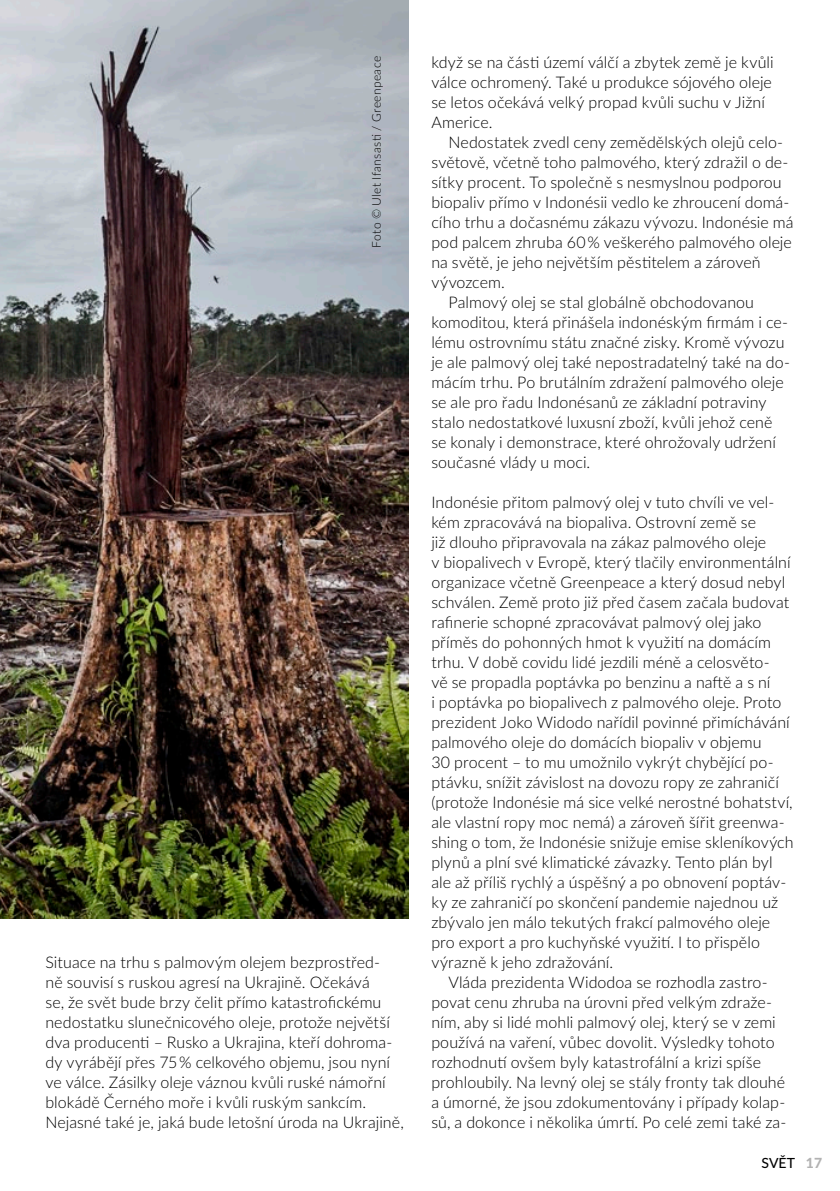
<style>
.page{position:relative;width:840px;height:1191px;background:#fff}
.page>*{position:absolute;margin:0;border:0;box-sizing:border-box;transform-origin:0 0}
.t1{font:300 16px/20px "Lato";letter-spacing:.005em;color:#000}
.t2{font:500 14px "Lato";color:#000}
.t3{font:300 12px "Lato";letter-spacing:.03em;color:#000}
.s1{font-weight:800;color:#b2b2b2}
</style>
<div class="page">
<img style="left:0;top:0;width:408px;height:918px">
<p class="t3" style="left:368px;top:248px;width:193px;rotate:-90deg">Foto © Ulet Ifansasti / Greenpeace</p>
<p class="t1" style="left:45px;top:952px;width:360px">Situace na trhu s palmovým olejem bezprostřed-<br>ně souvisí s ruskou agresí na Ukrajině. Očekává<br>se, že svět bude brzy čelit přímo katastrofickému nedostatku slunečnicového oleje, protože největší dva producenti – Rusko a Ukrajina, kteří dohroma&shy;dy vyrábějí přes 75 % celkového objemu, jsou nyní ve válce. Zásilky oleje váznou kvůli ruské námořní blokádě Černého moře i kvůli ruským sankcím.<br>Nejasné také je, jaká bude letošní úroda na Ukrajině,</p>
<p class="t1" style="left:431px;top:52px;width:343px">když se na části území válčí a zbytek země je kvůli válce ochromený. Také u produkce sójového oleje se letos očekává velký propad kvůli suchu v Jižní Americe.</p>
<p class="t1" style="left:431px;top:132px;width:363px;text-indent:17px">Nedostatek zvedl ceny zemědělských olejů celo&shy;světově, včetně toho palmového, který zdražil o de&shy;sítky procent. To společně s nesmyslnou podporou biopaliv přímo v Indonésii vedlo ke zhroucení domá&shy;cího trhu a dočasnému zákazu vývozu. Indonésie má pod palcem zhruba 60 % veškerého palmového oleje na světě, je jeho největším pěstitelem a zároveň vývozcem.</p>
<p class="t1" style="left:431px;top:292px;width:360px;text-indent:17px">Palmový olej se stal globálně obchodovanou komoditou, která přinášela indonéským firmám i ce&shy;lému ostrovnímu státu značné zisky. Kromě vývozu je ale palmový olej také nepostradatelný také na do&shy;mácím trhu. Po brutálním zdražení palmového oleje se ale pro řadu Indonésanů ze základní potraviny stalo nedostatkové luxusní zboží, kvůli jehož ceně se konaly i demonstrace, které ohrožovaly udržení současné vlády u moci.</p>
<p class="t1" style="left:431px;top:492px;width:363px">Indonésie přitom palmový olej v tuto chvíli ve vel&shy;kém zpracovává na biopaliva. Ostrovní země se<br>již dlouho připravovala na zákaz palmového oleje<br>v biopalivech v Evropě, který tlačily environmentální organizace včetně Greenpeace a který dosud nebyl schválen. Země proto již před časem začala budovat rafinerie schopné zpracovávat palmový olej jako příměs do pohonných hmot k využití na domácím trhu. V době covidu lidé jezdili méně a celosvěto-<br>vě se propadla poptávka po benzinu a naftě a s ní<br>i poptávka po biopalivech z palmového oleje. Proto prezident Joko Widodo nařídil povinné přimíchávání palmového oleje do domácích biopaliv v objemu<br>30 procent – to mu umožnilo vykrýt chybějící po&shy;ptávku, snížit závislost na dovozu ropy ze zahraničí (protože Indonésie má sice velké nerostné bohatství, ale vlastní ropy moc nemá) a zároveň šířit greenwa&shy;shing o tom, že Indonésie snižuje emise skleníkových plynů a plní své klimatické závazky. Tento plán byl ale až příliš rychlý a úspěšný a po obnovení poptáv&shy;ky ze zahraničí po skončení pandemie najednou už zbývalo jen málo tekutých frakcí palmového oleje pro export a pro kuchyňské využití. I to přispělo výrazně k jeho zdražování.</p>
<p class="t1" style="left:431px;top:972px;width:356px;text-indent:17px">Vláda prezidenta Widodoa se rozhodla zastro&shy;povat cenu zhruba na úrovni před velkým zdraže&shy;ním, aby si lidé mohli palmový olej, který se v zemi používá na vaření, vůbec dovolit. Výsledky tohoto rozhodnutí ovšem byly katastrofální a krizi spíše prohloubily. Na levný olej se stály fronty tak dlouhé a úmorné, že jsou zdokumentovány i případy kolap&shy;sů, a dokonce i několika úmrtí. Po celé zemi také za-</p>
<p class="t2" style="left:761px;top:1153px;width:62px">SVĚT <span class="s1">17</span></p>
</div>
